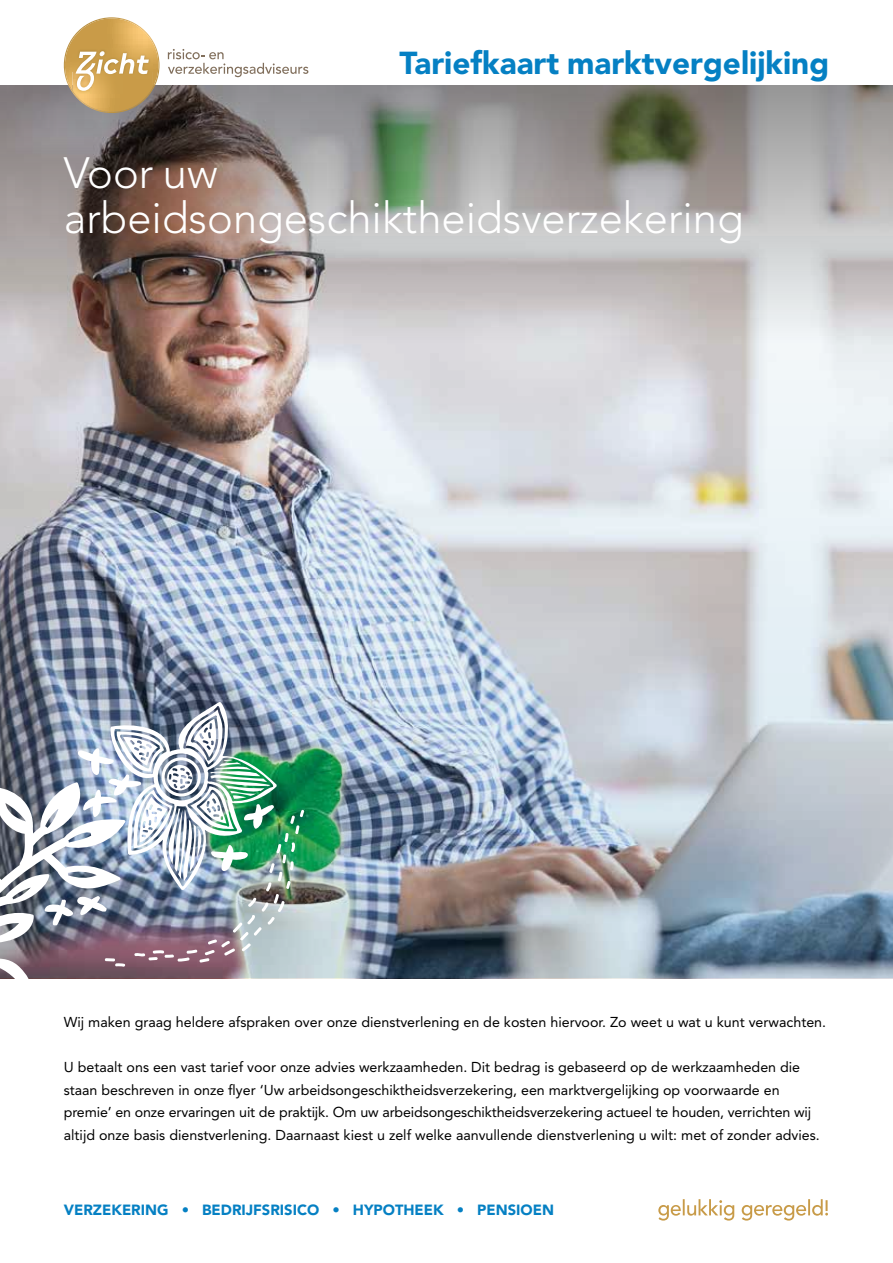
<style>
.page{position:relative;width:893px;height:1263px;background:#fff}
.page>*{position:absolute;margin:0;border:0;box-sizing:border-box;transform-origin:0 0}
.t1{font:300 43.5px/45px "Avenir LT Std";color:#fff}
.t2{font:900 31.5px "Avenir LT Std";color:#0580c3}
.t3{font:900 14.7px "Avenir LT Std";color:#0580c3}
.t4{font:14.25px/22.5px "Avenir LT Std";color:#000}
</style>
<div class="page">
<svg style="left:0;top:85px;width:893px;height:152px;background:#928e89"></svg>
<img style="left:0;top:237px;width:893px;height:741px">
<img style="left:0;top:702px;width:304px;height:277px">
<svg style="left:77px;top:748px;width:64px;height:69px"></svg>
<svg style="left:211px;top:845px;width:37px;height:26px"></svg>
<svg style="left:244px;top:804px;width:30px;height:25px"></svg>
<svg style="left:44px;top:895px;width:63px;height:30px"></svg>
<svg style="left:168px;top:49px;width:140px;height:28px"></svg>
<svg style="left:64px;top:17px;width:96px;height:96px"></svg>
<svg style="left:658px;top:1199px;width:170px;height:21px"></svg>
<h2 class="t2" style="left:400px;top:44px;width:431px">Tariefkaart marktvergelijking</h2>
<h1 class="t1" style="left:64px;top:151px;width:681px">Voor uw arbeidsongeschiktheidsverzekering</h1>
<p class="t4" style="left:64px;top:1011px;width:764px">Wij maken graag heldere afspraken over onze dienstverlening en de kosten hiervoor. Zo weet u wat u kunt verwachten.</p>
<p class="t4" style="left:64px;top:1056px;width:758px">U betaalt ons een vast tarief voor onze advies werkzaamheden. Dit bedrag is gebaseerd op de werkzaamheden die staan beschreven in onze flyer ‘Uw arbeidsongeschiktheidsverzekering, een marktvergelijking op voorwaarde en premie’ en onze ervaringen uit de praktijk. Om uw arbeidsongeschiktheidsverzekering actueel te houden, verrichten wij altijd onze basis dienstverlening. Daarnaast kiest u zelf welke aanvullende dienstverlening u wilt: met of zonder advies.</p>
<p class="t3" style="left:64px;top:1200px;width:492px">VERZEKERING • BEDRIJFSRISICO • HYPOTHEEK • PENSIOEN</p>
</div>
